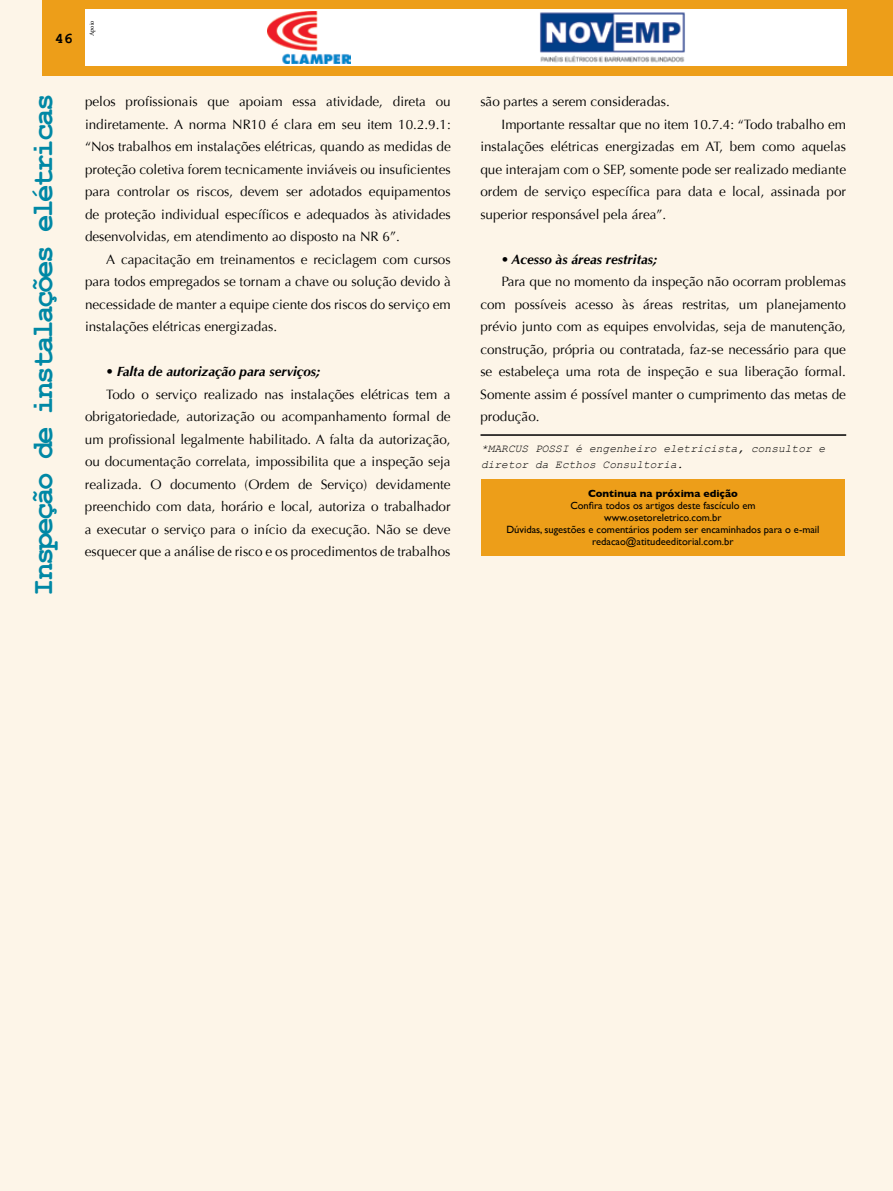
<style>
.page{position:relative;width:893px;height:1191px;background:#fdf5e8}
.page>*{position:absolute;margin:0;border:0;box-sizing:border-box;transform-origin:0 0}
.t1{font:700 30px "Courier New";letter-spacing:-.08em;color:#0088a5}
.t2{font:700 15px "Courier New";color:#000}
.t3{font:13.5px/22.5px "Optima";color:#000;text-align:justify}
.t4{font:italic 700 13.5px "Optima";color:#000}
.t5{font:italic 11.25px/16.5px "Courier New";color:#000}
.t6{font:10.5px/12px "Gill Sans";color:#000;text-align:center}
.t7{font:700 10.5px "Gill Sans";color:#000}
.t8{font:6.3px "Minion Pro";letter-spacing:-.005em;color:#000}
</style>
<div class="page">
<div style="left:43px;top:0;width:850px;height:76px;background:#ed9e19"></div>
<div style="left:85px;top:9px;width:761px;height:57px;background:#fff"></div>
<img style="left:268px;top:11px;width:82px;height:52px">
<img style="left:540px;top:12px;width:145px;height:51px">
<hr style="left:480px;top:434px;width:366px;height:2px;background:#000">
<div style="left:481px;top:479px;width:364px;height:77px;background:#ed9e19"></div>
<p class="t2" style="left:55px;top:29px;width:19px">46</p>
<p class="t8" style="left:88px;top:36px;width:17px;rotate:-90deg">Apoio</p>
<h1 class="t1" style="left:24px;top:595px;width:503px;rotate:-90deg">Inspeção de instalações elétricas</h1>
<p class="t3" style="left:85px;top:90px;width:367px">pelos profissionais que apoiam essa atividade, direta ou indiretamente. A norma NR10 é clara em seu item 10.2.9.1: “Nos trabalhos em instalações elétricas, quando as medidas de proteção coletiva forem tecnicamente inviáveis ou insuficientes para controlar os riscos, devem ser adotados equipamentos de proteção individual específicos e adequados às atividades desenvolvidas, em atendimento ao disposto na NR 6”.</p>
<p class="t3" style="left:85px;top:248px;width:367px;text-indent:21px">A capacitação em treinamentos e reciclagem com cursos para todos empregados se tornam a chave ou solução devido à necessidade de manter a equipe ciente dos riscos do serviço em instalações elétricas energizadas.</p>
<p class="t4" style="left:106px;top:363px;width:216px">• Falta de autorização para serviços;</p>
<p class="t3" style="left:85px;top:383px;width:367px;text-indent:21px">Todo o serviço realizado nas instalações elétricas tem a obrigatoriedade, autorização ou acompanhamento formal de um profissional legalmente habilitado. A falta da autorização, ou documentação correlata, impossibilita que a inspeção seja realizada. O documento (Ordem de Serviço) devidamente preenchido com data, horário e local, autoriza o trabalhador a executar o serviço para o início da execução. Não se deve esquecer que a análise de risco e os procedimentos de trabalhos</p>
<p class="t3" style="left:480px;top:90px;width:191px">são partes a serem consideradas.</p>
<p class="t3" style="left:502px;top:113px;width:346px">Importante ressaltar que no item 10.7.4: “Todo trabalho em</p>
<p class="t3" style="left:480px;top:135px;width:367px">instalações elétricas energizadas em AT, bem como aquelas</p>
<p class="t3" style="left:480px;top:158px;width:367px">que interajam com o SEP, somente pode ser realizado mediante</p>
<p class="t3" style="left:480px;top:180px;width:367px">ordem de serviço específica para data e local, assinada por</p>
<p class="t3" style="left:480px;top:203px;width:187px">superior responsável pela área”.</p>
<p class="t4" style="left:502px;top:251px;width:158px">• Acesso às áreas restritas;</p>
<p class="t3" style="left:480px;top:270px;width:367px;text-indent:21px">Para que no momento da inspeção não ocorram problemas com possíveis acesso às áreas restritas, um planejamento prévio junto com as equipes envolvidas, seja de manutenção, construção, própria ou contratada, faz-se necessário para que se estabeleça uma rota de inspeção e sua liberação formal.<br>Somente assim é possível manter o cumprimento das metas de produção.</p>
<p class="t5" style="left:481px;top:439px;width:346px">*MARCUS POSSI é engenheiro eletricista, consultor e diretor da Ecthos Consultoria.</p>
<p class="t7" style="left:588px;top:485px;width:151px">Continua na próxima edição</p>
<p class="t6" style="left:506px;top:500px;width:315px">Confira todos os artigos deste fascículo em<br>www.osetoreletrico.com.br<br>Dúvidas, sugestões e comentários podem ser encaminhados para o e-mail redacao@atitudeeditorial.com.br</p>
</div>
